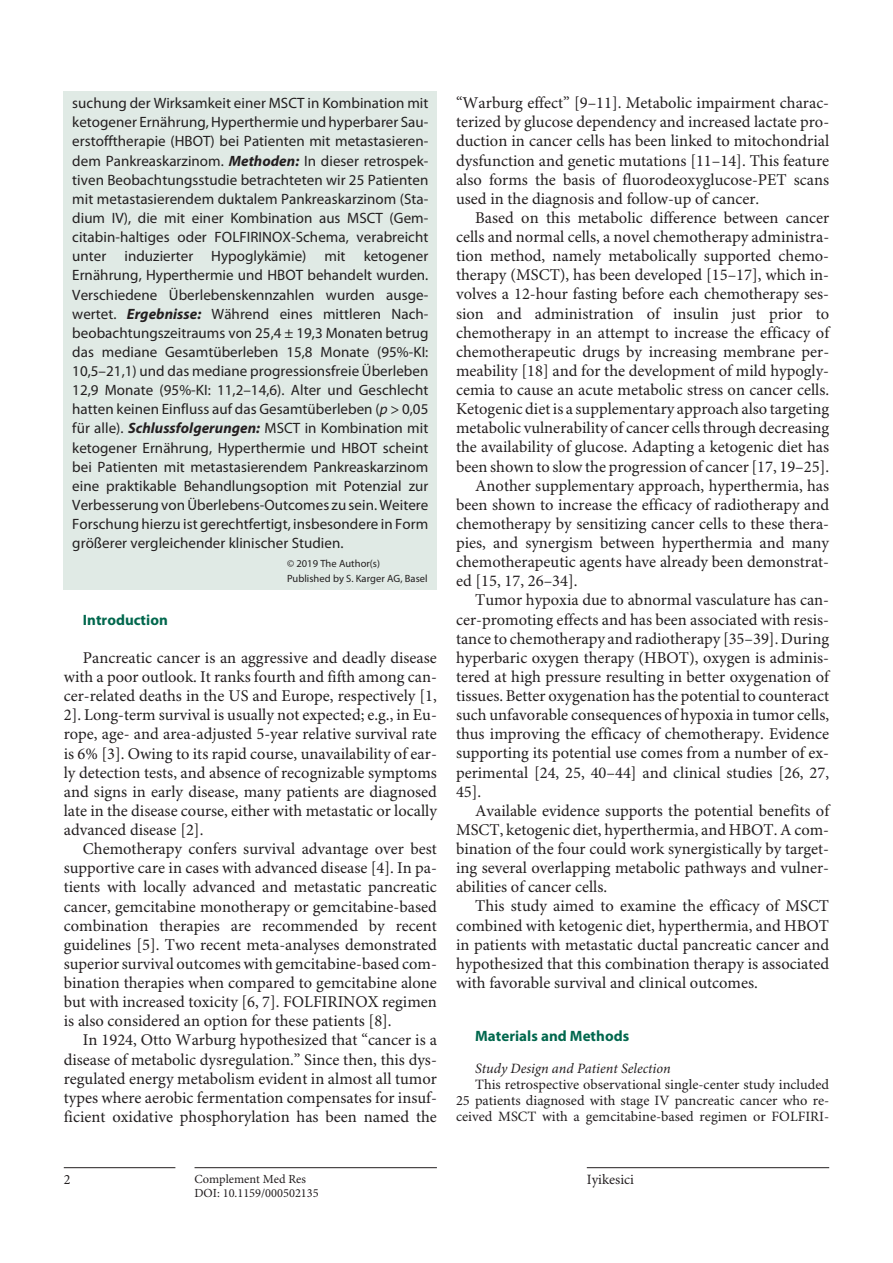
<style>
.page{position:relative;width:893px;height:1263px;background:#fff}
.page>*{position:absolute;margin:0;border:0;box-sizing:border-box;transform-origin:0 0}
.t1{font:16.5px/19px "Minion Pro";color:#231f20;text-align:justify}
.t2{font:15px/19px "Myriad Pro";letter-spacing:.005em;color:#231f20;text-align:justify}
.t3{font:700 15px "Myriad Pro";letter-spacing:.005em;color:#01674d}
.t4{font:14.25px/15.9px "Minion Pro";color:#231f20;text-align:justify}
.t5{font:italic 14.25px "Minion Pro";color:#231f20}
.t6{font:12.3px "Minion Pro";color:#231f20}
.t7{font:10.5px/14.7px "Myriad Pro";letter-spacing:.005em;color:#231f20}
.s1{font-weight:700;font-style:italic}
.s2{font-style:italic}
</style>
<div class="page">
<hr style="left:64px;top:1167px;width:111px;height:1px;background:#231f20">
<hr style="left:195px;top:1167px;width:242px;height:1px;background:#231f20">
<hr style="left:587px;top:1167px;width:242px;height:1px;background:#231f20">
<div style="left:64px;top:91px;width:373px;height:498px;background:#e0eae5"></div>
<p class="t2" style="left:72px;top:94px;width:358px">suchung der Wirksamkeit einer MSCT in Kombination mit ketogener Ernährung, Hyperthermie und hyperbarer Sau&shy;erstofftherapie (HBOT) bei Patienten mit metastasieren&shy;dem Pankreaskarzinom. <span class="s1">Methoden:</span> In dieser retrospek&shy;tiven Beobachtungsstudie betrachteten wir 25 Patienten mit metastasierendem duktalem Pankreaskarzinom (Sta&shy;dium IV), die mit einer Kombination aus MSCT (Gem&shy;citabin-haltiges oder FOLFIRINOX-Schema, verabreicht unter induzierter Hypoglykämie) mit ketogener Ernährung, Hyperthermie und HBOT behandelt wurden.<br>Verschiedene Überlebenskennzahlen wurden ausge&shy;wertet. <span class="s1">Ergebnisse:</span> Während eines mittleren Nach&shy;beobachtungszeitraums von 25,4 ± 19,3 Monaten betrug das mediane Gesamtüberleben 15,8 Monate (95%-KI:<br>10,5–21,1) und das mediane progressionsfreie Überleben 12,9 Monate (95%-KI: 11,2–14,6). Alter und Geschlecht hatten keinen Einfluss auf das Gesamtüberleben (<span class="s2">p</span> &gt; 0,05 für alle). <span class="s1">Schlussfolgerungen:</span> MSCT in Kombination mit ketogener Ernährung, Hyperthermie und HBOT scheint bei Patienten mit metastasierendem Pankreaskarzinom eine praktikable Behandlungsoption mit Potenzial zur Verbesserung von Überlebens-Outcomes zu sein. Weitere Forschung hierzu ist gerechtfertigt, insbesondere in Form größerer vergleichender klinischer Studien.</p>
<p class="t7" style="left:287px;top:557px;width:142px">© 2019 The Author(s)<br>Published by S. Karger AG, Basel</p>
<p class="t3" style="left:83px;top:611px;width:86px">Introduction</p>
<p class="t1" style="left:64px;top:649px;width:375px;text-indent:19px">Pancreatic cancer is an aggressive and deadly disease with a poor outlook. It ranks fourth and fifth among can&shy;cer-related deaths in the US and Europe, respectively [1, 2]. Long-term survival is usually not expected; e.g., in Eu&shy;rope, age- and area-adjusted 5-year relative survival rate is 6% [3]. Owing to its rapid course, unavailability of ear&shy;ly detection tests, and absence of recognizable symptoms and signs in early disease, many patients are diagnosed late in the disease course, either with metastatic or locally advanced disease [2].</p>
<p class="t1" style="left:64px;top:840px;width:375px;text-indent:19px">Chemotherapy confers survival advantage over best supportive care in cases with advanced disease [4]. In pa&shy;tients with locally advanced and metastatic pancreatic cancer, gemcitabine monotherapy or gemcitabine-based combination therapies are recommended by recent guidelines [5]. Two recent meta-analyses demonstrated superior survival outcomes with gemcitabine-based com&shy;bination therapies when compared to gemcitabine alone but with increased toxicity [6, 7]. FOLFIRINOX regimen is also considered an option for these patients [8].</p>
<p class="t1" style="left:64px;top:1031px;width:375px;text-indent:19px">In 1924, Otto Warburg hypothesized that “cancer is a disease of metabolic dysregulation.” Since then, this dys&shy;regulated energy metabolism evident in almost all tumor types where aerobic fermentation compensates for insuf&shy;ficient oxidative phosphorylation has been named the</p>
<p class="t1" style="left:456px;top:94px;width:375px">“Warburg effect” [9–11]. Metabolic impairment charac&shy;terized by glucose dependency and increased lactate pro&shy;duction in cancer cells has been linked to mitochondrial dysfunction and genetic mutations [11–14]. This feature also forms the basis of fluorodeoxyglucose-PET scans used in the diagnosis and follow-up of cancer.</p>
<p class="t1" style="left:475px;top:209px;width:355px">Based on this metabolic difference between cancer</p>
<p class="t1" style="left:456px;top:228px;width:375px">cells and normal cells, a novel chemotherapy administra-</p>
<p class="t1" style="left:456px;top:247px;width:375px">tion method, namely metabolically supported chemo-</p>
<p class="t1" style="left:456px;top:266px;width:375px">therapy (MSCT), has been developed [15–17], which in-</p>
<p class="t1" style="left:456px;top:285px;width:375px">volves a 12-hour fasting before each chemotherapy ses-</p>
<p class="t1" style="left:456px;top:304px;width:375px">sion and administration of insulin just prior to</p>
<p class="t1" style="left:456px;top:324px;width:375px">chemotherapy in an attempt to increase the efficacy of</p>
<p class="t1" style="left:456px;top:343px;width:375px">chemotherapeutic drugs by increasing membrane per-</p>
<p class="t1" style="left:456px;top:362px;width:375px">meability [18] and for the development of mild hypogly-</p>
<p class="t1" style="left:456px;top:381px;width:375px">cemia to cause an acute metabolic stress on cancer cells.</p>
<p class="t1" style="left:456px;top:400px;width:375px">Ketogenic diet is a supplementary approach also targeting</p>
<p class="t1" style="left:456px;top:419px;width:375px">metabolic vulnerability of cancer cells through decreasing</p>
<p class="t1" style="left:456px;top:438px;width:375px">the availability of glucose. Adapting a ketogenic diet has</p>
<p class="t1" style="left:456px;top:457px;width:375px">been shown to slow the progression of cancer [17, 19–25].</p>
<p class="t1" style="left:475px;top:477px;width:355px">Another supplementary approach, hyperthermia, has</p>
<p class="t1" style="left:456px;top:496px;width:375px">been shown to increase the efficacy of radiotherapy and</p>
<p class="t1" style="left:456px;top:515px;width:375px">chemotherapy by sensitizing cancer cells to these thera-</p>
<p class="t1" style="left:456px;top:534px;width:375px">pies, and synergism between hyperthermia and many</p>
<p class="t1" style="left:456px;top:553px;width:375px">chemotherapeutic agents have already been demonstrat-</p>
<p class="t1" style="left:456px;top:572px;width:123px">ed [15, 17, 26–34].</p>
<p class="t1" style="left:475px;top:591px;width:355px">Tumor hypoxia due to abnormal vasculature has can-</p>
<p class="t1" style="left:456px;top:610px;width:375px">cer-promoting effects and has been associated with resis-</p>
<p class="t1" style="left:456px;top:630px;width:375px">tance to chemotherapy and radiotherapy [35–39]. During</p>
<p class="t1" style="left:456px;top:649px;width:375px">hyperbaric oxygen therapy (HBOT), oxygen is adminis-</p>
<p class="t1" style="left:456px;top:668px;width:375px">tered at high pressure resulting in better oxygenation of</p>
<p class="t1" style="left:456px;top:687px;width:375px">tissues. Better oxygenation has the potential to counteract</p>
<p class="t1" style="left:456px;top:706px;width:375px">such unfavorable consequences of hypoxia in tumor cells,</p>
<p class="t1" style="left:456px;top:725px;width:375px">thus improving the efficacy of chemotherapy. Evidence</p>
<p class="t1" style="left:456px;top:744px;width:375px">supporting its potential use comes from a number of ex-</p>
<p class="t1" style="left:456px;top:763px;width:375px">perimental [24, 25, 40–44] and clinical studies [26, 27,</p>
<p class="t1" style="left:456px;top:783px;width:27px">45].</p>
<p class="t1" style="left:475px;top:802px;width:356px">Available evidence supports the potential benefits of</p>
<p class="t1" style="left:456px;top:821px;width:375px">MSCT, ketogenic diet, hyperthermia, and HBOT. A com-</p>
<p class="t1" style="left:456px;top:840px;width:375px">bination of the four could work synergistically by target-</p>
<p class="t1" style="left:456px;top:859px;width:375px">ing several overlapping metabolic pathways and vulner-</p>
<p class="t1" style="left:456px;top:878px;width:153px">abilities of cancer cells.</p>
<p class="t1" style="left:475px;top:897px;width:355px">This study aimed to examine the efficacy of MSCT</p>
<p class="t1" style="left:456px;top:916px;width:375px">combined with ketogenic diet, hyperthermia, and HBOT</p>
<p class="t1" style="left:456px;top:935px;width:375px">in patients with metastatic ductal pancreatic cancer and</p>
<p class="t1" style="left:456px;top:955px;width:375px">hypothesized that this combination therapy is associated</p>
<p class="t1" style="left:456px;top:974px;width:303px">with favorable survival and clinical outcomes.</p>
<p class="t3" style="left:475px;top:1028px;width:156px">Materials and Methods</p>
<p class="t5" style="left:475px;top:1060px;width:197px">Study Design and Patient Selection</p>
<p class="t4" style="left:456px;top:1077px;width:375px;text-indent:19px">This retrospective observational single-center study included 25 patients diagnosed with stage IV pancreatic cancer who re&shy;ceived MSCT with a gemcitabine-based regimen or FOLFIRI-</p>
<p class="t4" style="left:64px;top:1172px;width:8px">2</p>
<p class="t6" style="left:195px;top:1172px;width:113px">Complement Med Res</p>
<p class="t4" style="left:587px;top:1172px;width:49px">Iyikesici</p>
<p class="t6" style="left:195px;top:1185px;width:126px">DOI: 10.1159/000502135</p>
</div>
